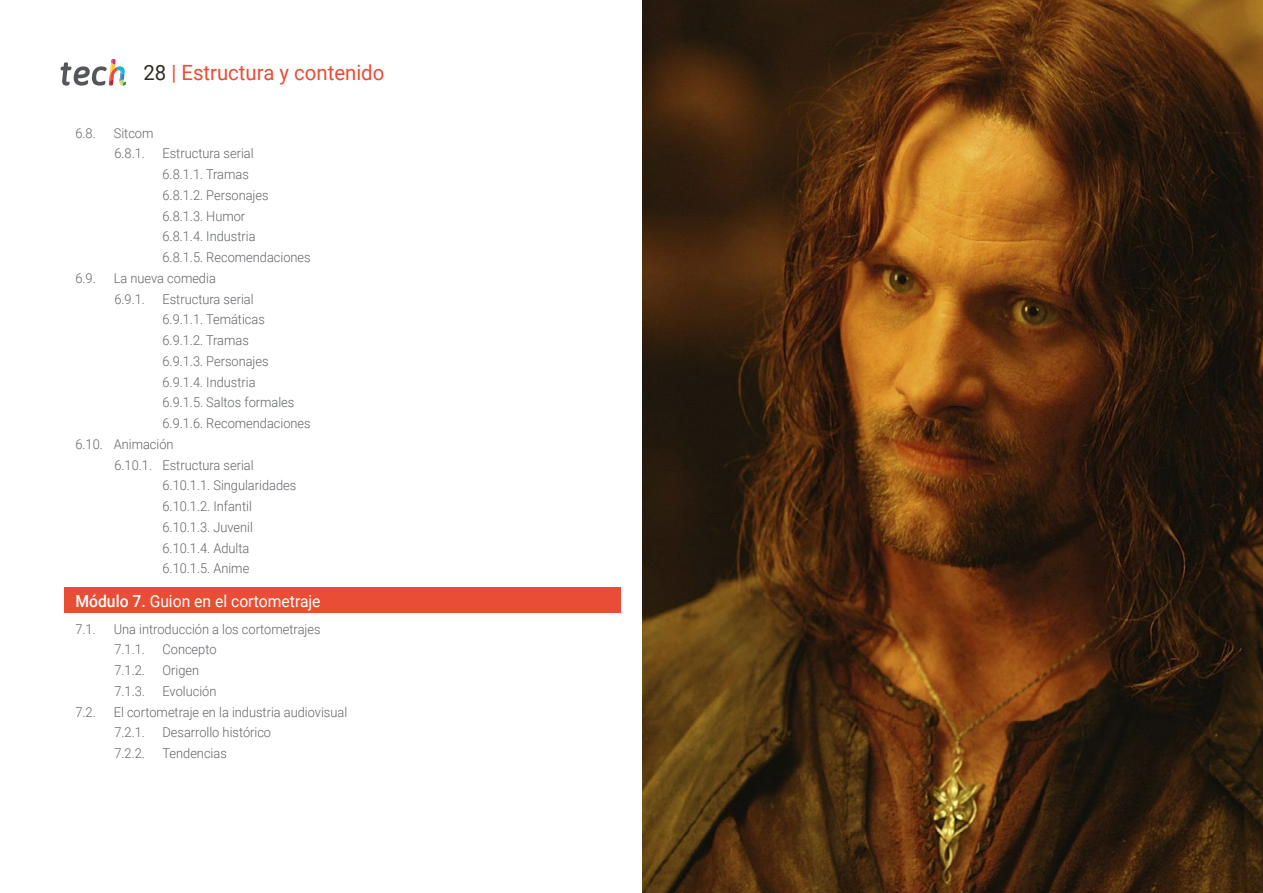
<style>
.page{position:relative;width:1263px;height:893px;background:#fff}
.page>*{position:absolute;margin:0;border:0;box-sizing:border-box;transform-origin:0 0}
.t1{font:21px "Roboto";color:#e94d35}
.t2{font:16.5px "Roboto";color:#fff;scale:.95 1}
.t3{font:300 13.5px/20.7px "Roboto";color:#61646a;scale:.95 1}
.s1{color:#312e20}
.s2{font-weight:500}
</style>
<div class="page">
<svg style="left:61px;top:59px;width:65px;height:27px"></svg>
<div style="left:64px;top:588px;width:557px;height:25px;background:#e94d35"></div>
<img style="left:642px;top:0;width:621px;height:893px">
<h1 class="t1" style="left:144px;top:57px;width:242px"><span class="s1">28</span> | Estructura y contenido</h1>
<p class="t3" style="left:75px;top:122px;width:23px">6.8.</p>
<p class="t3" style="left:114px;top:122px;width:43px">Sitcom<br>6.8.1.</p>
<p class="t3" style="left:162px;top:143px;width:158px">Estructura serial<br>6.8.1.1. Tramas<br>6.8.1.2. Personajes<br>6.8.1.3. Humor<br>6.8.1.4. Industria<br>6.8.1.5. Recomendaciones</p>
<p class="t3" style="left:75px;top:267px;width:23px">6.9.</p>
<p class="t3" style="left:114px;top:267px;width:109px">La nueva comedia<br>6.9.1.</p>
<p class="t3" style="left:162px;top:288px;width:97px">Estructura serial</p>
<p class="t3" style="left:162px;top:309px;width:109px">6.9.1.1. Temáticas</p>
<p class="t3" style="left:162px;top:329px;width:92px">6.9.1.2. Tramas</p>
<p class="t3" style="left:162px;top:350px;width:113px">6.9.1.3. Personajes</p>
<p class="t3" style="left:162px;top:371px;width:99px">6.9.1.4. Industria</p>
<p class="t3" style="left:162px;top:392px;width:140px">6.9.1.5. Saltos formales</p>
<p class="t3" style="left:162px;top:412px;width:158px">6.9.1.6. Recomendaciones</p>
<p class="t3" style="left:75px;top:433px;width:105px">6.10. Animación</p>
<p class="t3" style="left:114px;top:454px;width:148px">6.10.1. Estructura serial</p>
<p class="t3" style="left:162px;top:475px;width:142px">6.10.1.1. Singularidades</p>
<p class="t3" style="left:162px;top:495px;width:96px">6.10.1.2. Infantil</p>
<p class="t3" style="left:162px;top:516px;width:97px">6.10.1.3. Juvenil</p>
<p class="t3" style="left:162px;top:537px;width:93px">6.10.1.4. Adulta</p>
<p class="t3" style="left:162px;top:558px;width:93px">6.10.1.5. Anime</p>
<p class="t2" style="left:75px;top:589px;width:260px"><span class="s2">Módulo 7.</span> Guion en el cortometraje</p>
<p class="t3" style="left:75px;top:618px;width:23px">7.1.</p>
<p class="t3" style="left:114px;top:618px;width:219px">Una introducción a los cortometrajes<br>7.1.1.</p>
<p class="t3" style="left:162px;top:639px;width:58px">Concepto</p>
<p class="t3" style="left:114px;top:660px;width:34px">7.1.2.</p>
<p class="t3" style="left:162px;top:660px;width:40px">Origen</p>
<p class="t3" style="left:114px;top:680px;width:34px">7.1.3.</p>
<p class="t3" style="left:162px;top:680px;width:58px">Evolución</p>
<p class="t3" style="left:75px;top:701px;width:23px">7.2.</p>
<p class="t3" style="left:114px;top:701px;width:247px">El cortometraje en la industria audiovisual<br>7.2.1.</p>
<p class="t3" style="left:162px;top:722px;width:116px">Desarrollo histórico</p>
<p class="t3" style="left:114px;top:743px;width:34px">7.2.2.</p>
<p class="t3" style="left:162px;top:743px;width:69px">Tendencias</p>
</div>
